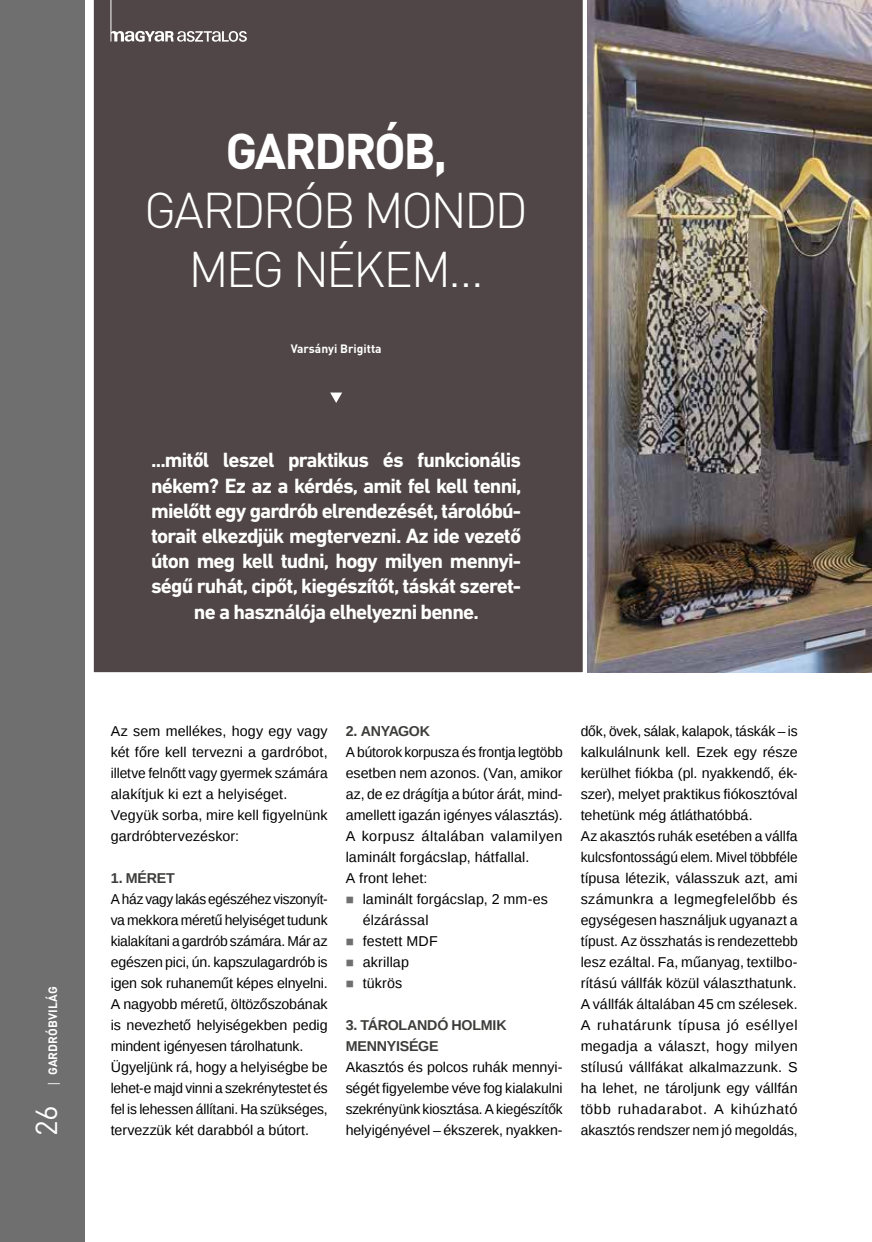
<style>
.page{position:relative;width:872px;height:1242px;background:#fff}
.page>*{position:absolute;margin:0;border:0;box-sizing:border-box;transform-origin:0 0}
.t1{font:300 49.5px/59.4px "DIN Pro";letter-spacing:-.055em;color:#fff;text-align:center}
.t2{font:700 49.5px "DIN Pro";letter-spacing:-.05em;color:#fff}
.t3{font:30px "DIN Pro";color:#fff}
.t4{font:700 21px/25.2px "DIN Next LT Pro";letter-spacing:-.04em;color:#fff;text-align:center}
.t5{font:14.25px/21px "Liberation Sans";color:#000}
.t6{font:14.25px/21px "Liberation Sans";color:#000;scale:.96 1}
.t7{font:700 14.25px/21px "Liberation Sans";letter-spacing:-.015em;color:#3c3c3b}
.t8{font:700 12px "DIN Pro";color:#fff}
.s1{font-family:"Open Sans";font-weight:400}
.s2{font-size:13.5px;color:#706f6f}
</style>
<div class="page">
<div style="left:0;top:0;width:85px;height:1242px;background:#706f6f"></div>
<div style="left:93px;top:0;width:490px;height:673px;background:#504647"></div>
<svg style="left:107px;top:27px;width:140px;height:15px"></svg>
<hr style="left:111px;top:0;width:1px;height:42px;background:#fff">
<img style="left:587px;top:0;width:285px;height:672px">
<svg style="left:330px;top:392px;width:12px;height:11px"></svg>
<p class="t8" style="left:45px;top:1087px;width:102px;rotate:-90deg"><span class="s1">|</span> GARDRÓBVILÁG</p>
<h2 class="t3" style="left:26px;top:1136px;width:33px;rotate:-90deg">26</h2>
<h1 class="t2" style="left:225px;top:117px;width:223px">GARDRÓB,</h1>
<h1 class="t1" style="left:144px;top:178px;width:385px">GARDRÓB MONDD<br>MEG NÉKEM…</h1>
<p class="t8" style="left:291px;top:341px;width:92px">Varsányi Brigitta</p>
<p class="t4" style="left:151px;top:447px;width:372px">...mitől leszel praktikus és funkcionális nékem? Ez az a kérdés, amit fel kell tenni, mielőtt egy gardrób elrendezését, tárolóbú&shy;torait elkezdjük megtervezni. Az ide vezető úton meg kell tudni, hogy milyen mennyi&shy;ségű ruhát, cipőt, kiegészítőt, táskát szeret&shy;ne a használója elhelyezni benne.</p>
<p class="t5" style="left:111px;top:721px;width:218px">Az sem mellékes, hogy egy vagy két főre kell tervezni a gardróbot, illetve felnőtt vagy gyermek számára alakítjuk ki ezt a helyiséget.<br>Vegyük sorba, mire kell figyelnünk gardróbtervezéskor:</p>
<p class="t7" style="left:111px;top:867px;width:66px">1. MÉRET</p>
<p class="t6" style="left:111px;top:889px;width:227px">A ház vagy lakás egészéhez viszonyít&shy;va mekkora méretű helyiséget tudunk kialakítani a gardrób számára. Már az egészen pici, ún. kapszulagardrób is igen sok ruhaneműt képes elnyelni.<br>A nagyobb méretű, öltözőszobának is nevezhető helyiségekben pedig mindent igényesen tárolhatunk.<br>Ügyeljünk rá, hogy a helyiségbe be lehet-e majd vinni a szekrénytestet és fel is lehessen állítani. Ha szükséges, tervezzük két darabból a bútort.</p>
<p class="t7" style="left:346px;top:720px;width:86px">2. ANYAGOK</p>
<p class="t5" style="left:346px;top:742px;width:218px">A bútorok korpusza és frontja legtöbb esetben nem azonos. (Van, amikor az, de ez drágítja a bútor árát, mind&shy;amellett igazán igényes választás).<br>A korpusz általában valamilyen laminált forgácslap, hátfallal.<br>A front lehet:</p>
<p class="t5" style="left:363px;top:889px;width:187px;text-indent:-17px"><span class="s2">■</span> laminált forgácslap, 2 mm-es élzárással</p>
<p class="t5" style="left:346px;top:931px;width:93px"><span class="s2">■</span> festett MDF</p>
<p class="t5" style="left:346px;top:952px;width:65px"><span class="s2">■</span> akrillap</p>
<p class="t5" style="left:346px;top:973px;width:58px"><span class="s2">■</span> tükrös</p>
<p class="t7" style="left:346px;top:1014px;width:162px">3. TÁROLANDÓ HOLMIK<br>MENNYISÉGE</p>
<p class="t5" style="left:346px;top:1057px;width:218px;text-align:justify">Akasztós és polcos ruhák mennyi&shy;ségét figyelembe véve fog kialakulni szekrényünk kiosztása. A kiegészítők helyigényével – ékszerek, nyakken-</p>
<p class="t5" style="left:580px;top:721px;width:218px">dők, övek, sálak, kalapok, táskák – is kalkulálnunk kell. Ezek egy része kerülhet fiókba (pl. nyakkendő, ék&shy;szer), melyet praktikus fiókosztóval tehetünk még átláthatóbbá.<br>Az akasztós ruhák esetében a vállfa kulcsfontosságú elem. Mivel többféle típusa létezik, válasszuk azt, ami számunkra a legmegfelelőbb és egységesen használjuk ugyanazt a típust. Az összhatás is rendezettebb lesz ezáltal. Fa, műanyag, textilbo&shy;rítású vállfák közül választhatunk.<br>A vállfák általában 45 cm szélesek.<br>A ruhatárunk típusa jó eséllyel megadja a választ, hogy milyen stílusú vállfákat alkalmazzunk. S ha lehet, ne tároljunk egy vállfán több ruhadarabot. A kihúzható akasztós rendszer nem jó megoldás,</p>
</div>
